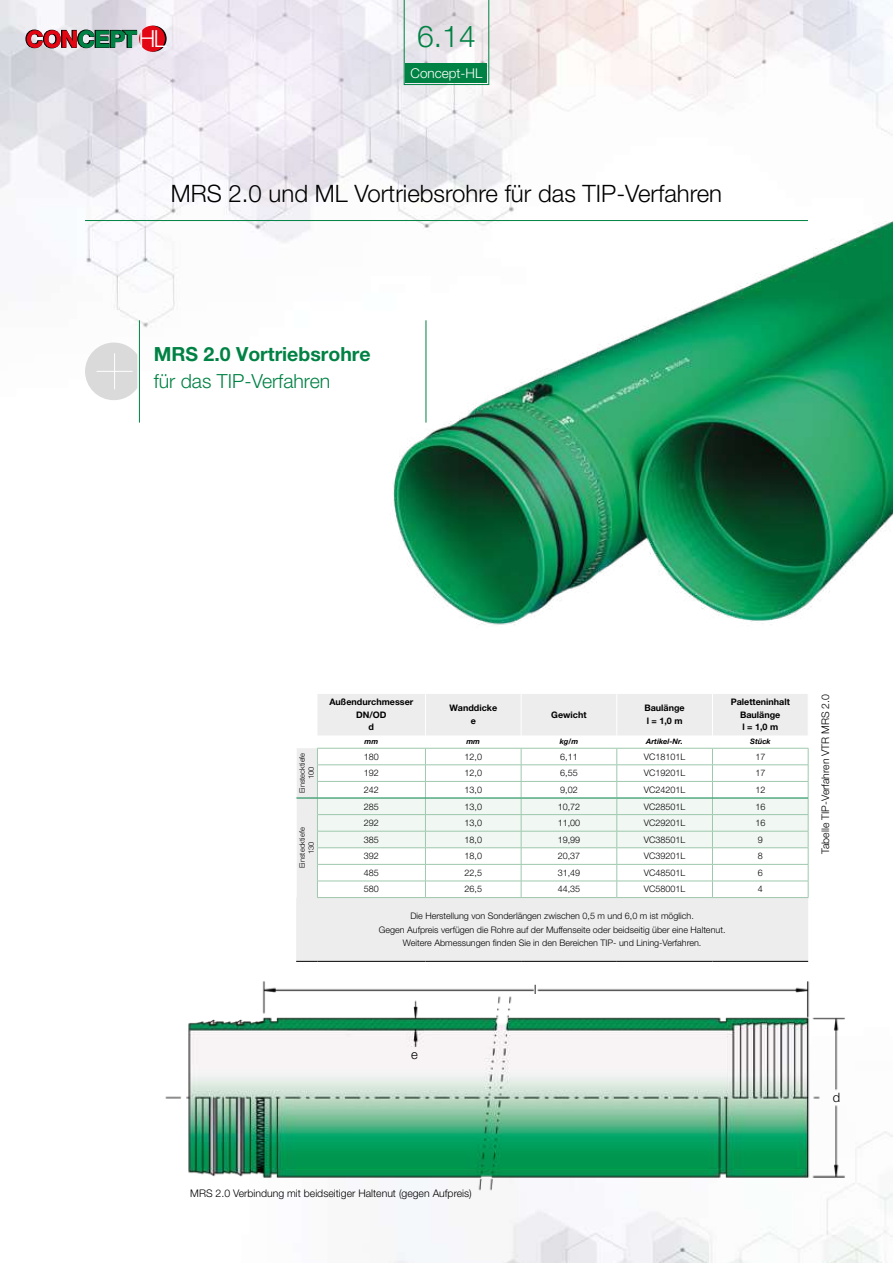
<style>
.page{position:relative;width:893px;height:1263px;background:#fff}
.page>*{position:absolute;margin:0;border:0;box-sizing:border-box;transform-origin:0 0}
.t1{font:300 30px "Helvetica Neue LT Pro";color:#008244}
.t2{font:300 24px "Helvetica Neue LT Pro";color:#000}
.t3{font:300 23.55px "Helvetica Neue LT Pro";color:#fff}
.t4{font:700 19.5px "Helvetica Neue LT Pro";color:#008244}
.t5{font:300 19.5px "Helvetica Neue LT Pro";color:#008244}
.t6{font:300 13.5px "Helvetica Neue LT Pro";color:#fff}
.t7{font:300 12.9px "Helvetica Neue LT Pro";color:#000}
.t8{font:300 10.5px "Helvetica Neue LT Pro";color:#000}
.t9{font:300 9px/13.5px "Helvetica Neue LT Pro";color:#000;text-align:center}
.t10{font:700 9px/12.8px "Helvetica Neue LT Pro";color:#000;text-align:center}
.t11{font:300 7.5px/9px "Helvetica Neue LT Pro";color:#000;text-align:center}
.t12{font:italic 700 7.5px "Helvetica Neue LT Pro";color:#000}
</style>
<div class="page">
<img style="left:0;top:0;width:893px;height:1263px">
<svg style="left:404px;top:0;width:85px;height:85px"></svg>
<div style="left:406px;top:63px;width:81px;height:20px;background:#008244"></div>
<svg style="left:141px;top:26px;width:26px;height:26px"></svg>
<div style="left:139px;top:26px;width:26px;height:26px;background:#e30613;border-radius:50%"></div>
<svg style="left:26px;top:30px;width:111px;height:18px"></svg>
<hr style="left:85px;top:220px;width:723px;height:1px;background:#008244">
<hr style="left:139px;top:320px;width:1px;height:103px;background:#008244">
<svg style="left:85px;top:343px;width:52px;height:57px"></svg>
<hr style="left:114px;top:353px;width:1px;height:36px;background:#fff">
<hr style="left:97px;top:371px;width:36px;height:1px;background:#fff">
<img style="left:381px;top:128px;width:512px;height:520px">
<img style="left:157px;top:926px;width:704px;height:335px">
<div style="left:296px;top:897px;width:512px;height:64px;background:#ededed"></div>
<svg style="left:296px;top:961px;width:21px;height:1px"></svg>
<hr style="left:317px;top:961px;width:108px;height:1px;background:#000">
<hr style="left:425px;top:961px;width:96px;height:1px;background:#000">
<hr style="left:521px;top:961px;width:96px;height:1px;background:#000">
<hr style="left:617px;top:961px;width:95px;height:1px;background:#000">
<hr style="left:712px;top:961px;width:96px;height:1px;background:#000">
<hr style="left:317px;top:897px;width:108px;height:1px;background:#9ec8ad">
<hr style="left:425px;top:897px;width:96px;height:1px;background:#9ec8ad">
<hr style="left:617px;top:897px;width:95px;height:1px;background:#9ec8ad">
<hr style="left:712px;top:897px;width:96px;height:1px;background:#9ec8ad">
<svg style="left:296px;top:693px;width:513px;height:204px"></svg>
<hr style="left:521px;top:897px;width:96px;height:1px;background:#9ec8ad">
<h3 class="t3" style="left:139px;top:24px;width:29px">HL</h3>
<h1 class="t1" style="left:417px;top:18px;width:60px">6.14</h1>
<h3 class="t6" style="left:411px;top:65px;width:73px">Concept-HL</h3>
<h2 class="t2" style="left:171px;top:179px;width:553px">MRS 2.0 und ML Vortriebsrohre für das TIP-Verfahren</h2>
<h3 class="t4" style="left:154px;top:342px;width:219px">MRS 2.0 Vortriebsrohre</h3>
<h3 class="t5" style="left:154px;top:369px;width:178px">für das TIP-Verfahren</h3>
<p class="t10" style="left:329px;top:695px;width:85px">Außendurchmesser<br>DN/OD<br>d</p>
<p class="t10" style="left:449px;top:701px;width:49px">Wanddicke e</p>
<p class="t10" style="left:551px;top:708px;width:37px">Gewicht</p>
<p class="t10" style="left:644px;top:701px;width:42px;text-align:left">Baulänge l = 1,0 m</p>
<p class="t10" style="left:731px;top:695px;width:61px">Paletteninhalt<br>Baulänge<br>l = 1,0 m</p>
<p class="t12" style="left:365px;top:737px;width:15px">mm</p>
<p class="t12" style="left:466px;top:737px;width:15px">mm</p>
<p class="t12" style="left:560px;top:737px;width:20px">kg/m</p>
<p class="t12" style="left:646px;top:737px;width:38px">Artikel-Nr.</p>
<p class="t12" style="left:750px;top:737px;width:22px">Stück</p>
<p class="t11" style="left:298px;top:793px;width:42px;rotate:-90deg">Einstecktiefe<br>100</p>
<p class="t9" style="left:364px;top:750px;width:17px">180</p>
<p class="t9" style="left:465px;top:750px;width:19px">12,0</p>
<p class="t9" style="left:560px;top:750px;width:19px">6,11</p>
<p class="t9" style="left:644px;top:750px;width:43px">VC18101L</p>
<p class="t9" style="left:755px;top:750px;width:12px">17</p>
<p class="t9" style="left:364px;top:766px;width:17px">192</p>
<p class="t9" style="left:465px;top:766px;width:19px">12,0</p>
<p class="t9" style="left:560px;top:766px;width:19px">6,55</p>
<p class="t9" style="left:644px;top:766px;width:43px">VC19201L</p>
<p class="t9" style="left:755px;top:766px;width:12px">17</p>
<p class="t9" style="left:364px;top:783px;width:17px">242</p>
<p class="t9" style="left:465px;top:783px;width:19px">13,0</p>
<p class="t9" style="left:560px;top:783px;width:19px">9,02</p>
<p class="t9" style="left:644px;top:783px;width:43px">VC24201L</p>
<p class="t9" style="left:755px;top:783px;width:12px">12</p>
<p class="t11" style="left:298px;top:868px;width:42px;rotate:-90deg">Einstecktiefe<br>130</p>
<p class="t9" style="left:364px;top:799px;width:17px">285</p>
<p class="t9" style="left:465px;top:799px;width:19px">13,0</p>
<p class="t9" style="left:558px;top:799px;width:24px">10,72</p>
<p class="t9" style="left:644px;top:799px;width:43px">VC28501L</p>
<p class="t9" style="left:755px;top:799px;width:12px">16</p>
<p class="t9" style="left:364px;top:816px;width:17px">292</p>
<p class="t9" style="left:465px;top:816px;width:19px">13,0</p>
<p class="t9" style="left:558px;top:816px;width:24px">11,00</p>
<p class="t9" style="left:644px;top:816px;width:43px">VC29201L</p>
<p class="t9" style="left:755px;top:816px;width:12px">16</p>
<p class="t9" style="left:364px;top:832px;width:17px">385</p>
<p class="t9" style="left:465px;top:832px;width:19px">18,0</p>
<p class="t9" style="left:558px;top:832px;width:24px">19,99</p>
<p class="t9" style="left:644px;top:832px;width:43px">VC38501L</p>
<p class="t9" style="left:758px;top:832px;width:7px">9</p>
<p class="t9" style="left:364px;top:849px;width:17px">392</p>
<p class="t9" style="left:465px;top:849px;width:19px">18,0</p>
<p class="t9" style="left:558px;top:849px;width:24px">20,37</p>
<p class="t9" style="left:644px;top:849px;width:43px">VC39201L</p>
<p class="t9" style="left:758px;top:849px;width:7px">8</p>
<p class="t9" style="left:364px;top:866px;width:17px">485</p>
<p class="t9" style="left:465px;top:866px;width:19px">22,5</p>
<p class="t9" style="left:558px;top:866px;width:24px">31,49</p>
<p class="t9" style="left:644px;top:866px;width:43px">VC48501L</p>
<p class="t9" style="left:758px;top:866px;width:7px">6</p>
<p class="t9" style="left:364px;top:882px;width:17px">580</p>
<p class="t9" style="left:465px;top:882px;width:19px">26,5</p>
<p class="t9" style="left:558px;top:882px;width:24px">44,35</p>
<p class="t9" style="left:644px;top:882px;width:43px">VC58001L</p>
<p class="t9" style="left:758px;top:882px;width:7px">4</p>
<p class="t9" style="left:379px;top:909px;width:348px">Die Herstellung von Sonderlängen zwischen 0,5 m und 6,0 m ist möglich.<br>Gegen Aufpreis verfügen die Rohre auf der Muffenseite oder beidseitig über eine Haltenut.<br>Weitere Abmessungen finden Sie in den Bereichen TIP- und Lining-Verfahren.</p>
<h3 class="t7" style="left:411px;top:1046px;width:8px">e</h3>
<h3 class="t7" style="left:534px;top:982px;width:4px">l</h3>
<p class="t8" style="left:819px;top:854px;width:161px;rotate:-90deg">Tabelle TIP-Verfahren VTR MRS 2.0</p>
<h3 class="t7" style="left:833px;top:1089px;width:9px">d</h3>
<p class="t8" style="left:190px;top:1186px;width:283px">MRS 2.0 Verbindung mit beidseitiger Haltenut (gegen Aufpreis)</p>
</div>
